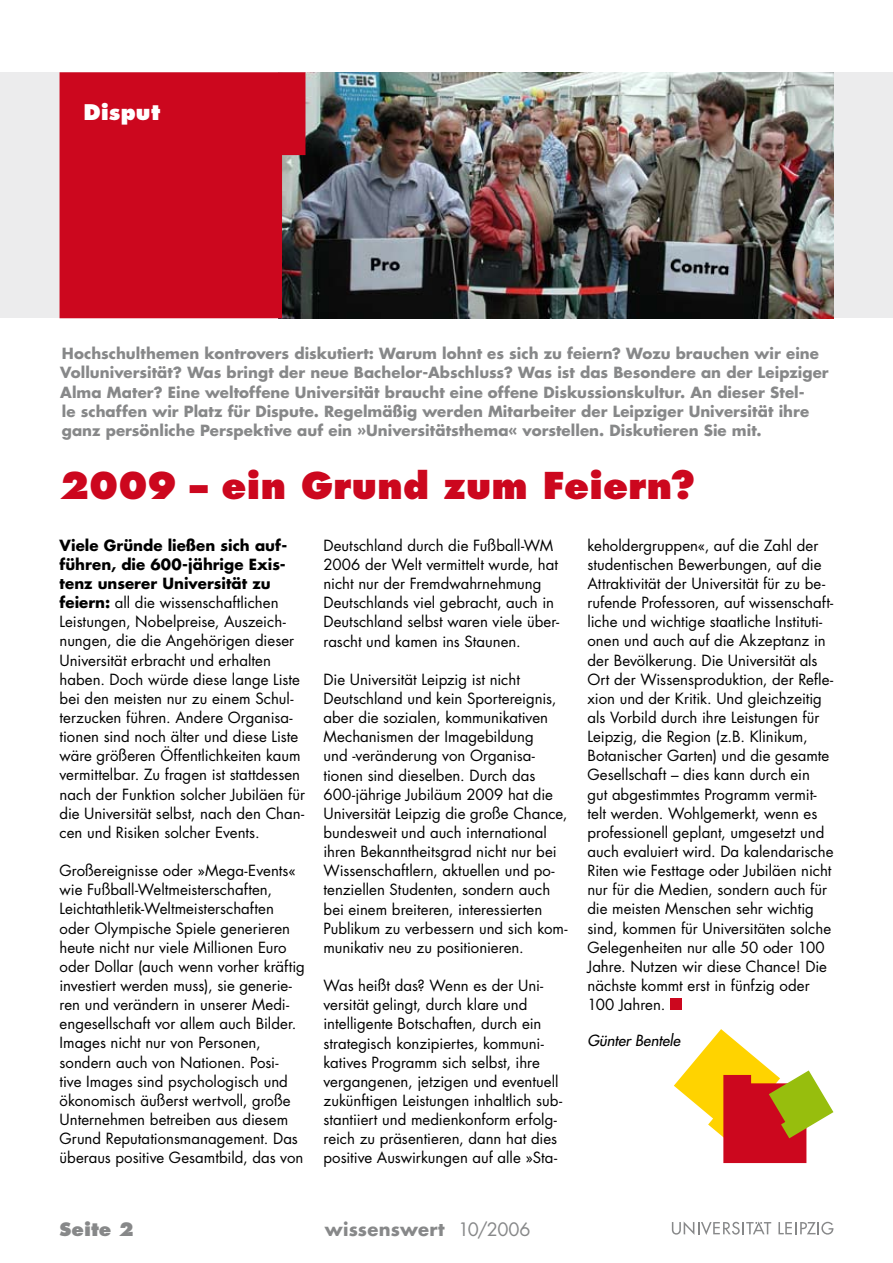
<style>
.page{position:relative;width:893px;height:1263px;background:#fff}
.page>*{position:absolute;margin:0;border:0;box-sizing:border-box;transform-origin:0 0}
.t1{font:800 36px "Futura";letter-spacing:.005em;color:#cc071e}
.t2{font:800 21px "Futura";letter-spacing:.01em;color:#fff}
.t3{font:700 18px "Futura";letter-spacing:.015em;color:#878889}
.t4{font:800 18px "Futura";color:#878889}
.t5{font:15px/19.2px "Futura";color:#000}
.t6{font:700 15px/19.2px "Futura";letter-spacing:.005em;color:#878889}
.t7{font:italic 15px "Futura";color:#000}
.s1{font-weight:700}
.s2{font-weight:400}
</style>
<div class="page">
<svg style="left:778px;top:1222px;width:55px;height:12px"></svg>
<svg style="left:672px;top:1221px;width:99px;height:14px"></svg>
<div style="left:0;top:72px;width:893px;height:246px;background:#ececed"></div>
<img style="left:305px;top:72px;width:528px;height:246px">
<div style="left:60px;top:72px;width:245px;height:246px;background:#cc071e"></div>
<div style="left:670px;top:999px;width:11px;height:11px;background:#cc071e"></div>
<svg style="left:674px;top:1029px;width:159px;height:134px"></svg>
<h2 class="t2" style="left:83px;top:100px;width:78px">Disput</h2>
<p class="t6" style="left:60px;top:344px;width:770px">Hochschulthemen kontrovers diskutiert: Warum lohnt es sich zu feiern? Wozu brauchen wir eine Volluniversität? Was bringt der neue Bachelor-Abschluss? Was ist das Besondere an der Leipziger Alma Mater? Eine weltoffene Universität braucht eine offene Diskussionskultur. An dieser Stel-<br>le schaffen wir Platz für Dispute. Regelmäßig werden Mitarbeiter der Leipziger Universität ihre ganz persönliche Perspektive auf ein »Universitätsthema« vorstellen. Diskutieren Sie mit.</p>
<h1 class="t1" style="left:60px;top:464px;width:637px">2009 – ein Grund zum Feiern?</h1>
<p class="t5" style="left:587px;top:535px;width:247px">keholdergruppen«, auf die Zahl der studentischen Bewerbungen, auf die Attraktivität der Universität für zu be&shy;rufende Professoren, auf wissenschaft&shy;liche und wichtige staatliche Instituti&shy;onen und auch auf die Akzeptanz in der Bevölkerung. Die Universität als Ort der Wissensproduktion, der Refle&shy;xion und der Kritik. Und gleichzeitig als Vorbild durch ihre Leistungen für Leipzig, die Region (z.B. Klinikum, Botanischer Garten) und die gesamte Gesellschaft – dies kann durch ein gut abgestimmtes Programm vermit&shy;telt werden. Wohlgemerkt, wenn es professionell geplant, umgesetzt und auch evaluiert wird. Da kalendarische Riten wie Festtage oder Jubiläen nicht nur für die Medien, sondern auch für die meisten Menschen sehr wichtig sind, kommen für Universitäten solche Gelegenheiten nur alle 50 oder 100<br>Jahre. Nutzen wir diese Chance! Die nächste kommt erst in fünfzig oder 100 Jahren.</p>
<p class="t7" style="left:587px;top:1031px;width:94px">Günter Bentele</p>
<p class="t5" style="left:60px;top:535px;width:247px"><span class="s1">Viele Gründe ließen sich auf&shy;führen, die 600-jährige Exis&shy;tenz unserer Universität zu feiern:</span> all die wissenschaftlichen Leistungen, Nobelpreise, Auszeich&shy;nungen, die die Angehörigen dieser Universität erbracht und erhalten haben. Doch würde diese lange Liste bei den meisten nur zu einem Schul&shy;terzucken führen. Andere Organisa&shy;tionen sind noch älter und diese Liste wäre größeren Öffentlichkeiten kaum vermittelbar. Zu fragen ist stattdessen nach der Funktion solcher Jubiläen für die Universität selbst, nach den Chan&shy;cen und Risiken solcher Events.</p>
<p class="t5" style="left:60px;top:861px;width:247px">Großereignisse oder »Mega-Events« wie Fußball-Weltmeisterschaften, Leichtathletik-Weltmeisterschaften oder Olympische Spiele generieren heute nicht nur viele Millionen Euro oder Dollar (auch wenn vorher kräftig investiert werden muss), sie generie&shy;ren und verändern in unserer Medi&shy;engesellschaft vor allem auch Bilder.<br>Images nicht nur von Personen, sondern auch von Nationen. Posi-<br>tive Images sind psychologisch und ökonomisch äußerst wertvoll, große Unternehmen betreiben aus diesem Grund Reputationsmanagement. Das überaus positive Gesamtbild, das von</p>
<p class="t5" style="left:323px;top:535px;width:237px">Deutschland durch die Fußball-WM 2006 der Welt vermittelt wurde, hat nicht nur der Fremdwahrnehmung Deutschlands viel gebracht, auch in Deutschland selbst waren viele über&shy;rascht und kamen ins Staunen.</p>
<p class="t5" style="left:323px;top:669px;width:246px">Die Universität Leipzig ist nicht Deutschland und kein Sportereignis, aber die sozialen, kommunikativen Mechanismen der Imagebildung<br>und -veränderung von Organisa&shy;tionen sind dieselben. Durch das 600-jährige Jubiläum 2009 hat die Universität Leipzig die große Chance, bundesweit und auch international ihren Bekanntheitsgrad nicht nur bei Wissenschaftlern, aktuellen und po&shy;tenziellen Studenten, sondern auch bei einem breiteren, interessierten Publikum zu verbessern und sich kom&shy;munikativ neu zu positionieren.</p>
<p class="t5" style="left:323px;top:976px;width:240px">Was heißt das? Wenn es der Uni&shy;versität gelingt, durch klare und intelligente Botschaften, durch ein strategisch konzipiertes, kommuni&shy;katives Programm sich selbst, ihre vergangenen, jetzigen und eventuell zukünftigen Leistungen inhaltlich sub&shy;stantiiert und medienkonform erfolg&shy;reich zu präsentieren, dann hat dies positive Auswirkungen auf alle »Sta-</p>
<p class="t4" style="left:60px;top:1218px;width:53px">Seite</p>
<p class="t3" style="left:325px;top:1216px;width:207px">wissenswert <span class="s2">10/2006</span></p>
</div>
